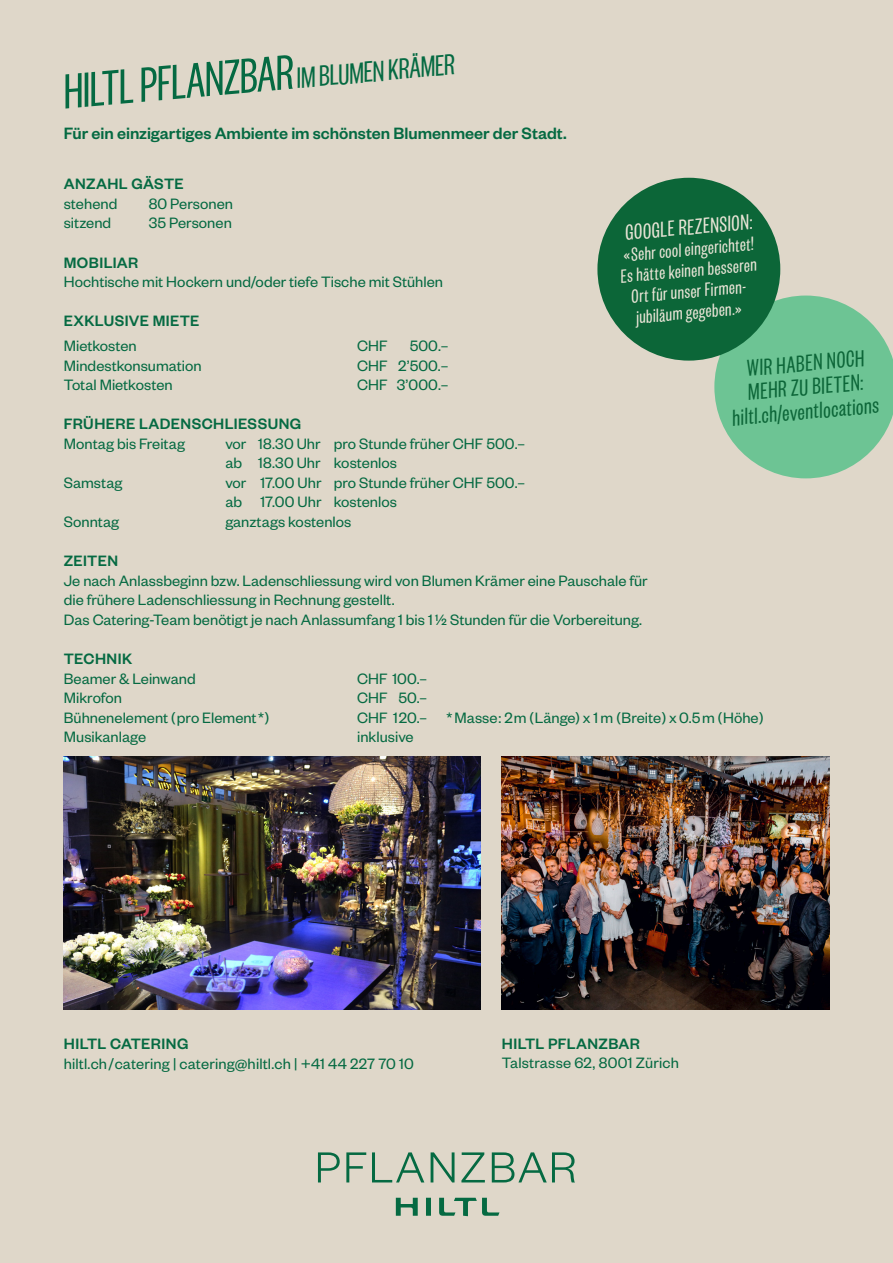
<style>
.page{position:relative;width:893px;height:1263px;background:#dfd7c9}
.page>*{position:absolute;margin:0;border:0;box-sizing:border-box;transform-origin:0 0}
.t1{font:54px "Founders Grotesk X Cond";color:#056a42}
.t2{font:25.5px/24px "Founders Grotesk X Cond";color:#0c6638;text-align:center}
.t3{font:24px "Founders Grotesk X Cond";color:#eae5d7}
.t4{font:21px/21px "Founders Grotesk X Cond";color:#eae5d7;text-align:center}
.t5{font:500 18px "Founders Grotesk";color:#056a42}
.t6{font:16.5px/19.5px "Founders Grotesk";letter-spacing:.005em;color:#056a42}
.t7{font:500 16.5px "Founders Grotesk";letter-spacing:.025em;color:#056a42}
.s1{font-size:32.25px}
</style>
<div class="page">
<img style="left:64px;top:757px;width:416px;height:253px">
<img style="left:502px;top:757px;width:327px;height:252px">
<svg style="left:318px;top:1152px;width:257px;height:64px"></svg>
<svg style="left:714px;top:296px;width:179px;height:182px"></svg>
<div style="left:597px;top:178px;width:183px;height:183px;background:#0c6638;border-radius:50%"></div>
<h1 class="t1" style="left:60px;top:62px;width:394px;rotate:-5deg">HILTL PFLANZBAR<span class="s1">IM BLUMEN KRÄMER</span></h1>
<p class="t5" style="left:64px;top:122px;width:505px">Für ein einzigartiges Ambiente im schönsten Blumenmeer der Stadt.</p>
<p class="t7" style="left:64px;top:174px;width:121px">ANZAHL GÄSTE</p>
<p class="t6" style="left:64px;top:193px;width:55px">stehend</p>
<p class="t6" style="left:149px;top:193px;width:86px">80 Personen</p>
<p class="t6" style="left:64px;top:212px;width:49px">sitzend</p>
<p class="t6" style="left:149px;top:212px;width:85px">35 Personen</p>
<p class="t7" style="left:64px;top:252px;width:76px">MOBILIAR</p>
<p class="t6" style="left:64px;top:271px;width:381px">Hochtische mit Hockern und/oder tiefe Tische mit Stühlen</p>
<p class="t7" style="left:64px;top:311px;width:137px">EXKLUSIVE MIETE</p>
<p class="t6" style="left:64px;top:335px;width:74px">Mietkosten</p>
<p class="t6" style="left:357px;top:335px;width:32px">CHF</p>
<p class="t6" style="left:410px;top:335px;width:41px">500.–</p>
<p class="t6" style="left:64px;top:355px;width:139px">Mindestkonsumation</p>
<p class="t6" style="left:357px;top:355px;width:93px">CHF 2’500.–</p>
<p class="t6" style="left:64px;top:374px;width:110px">Total Mietkosten</p>
<p class="t6" style="left:357px;top:374px;width:93px">CHF 3’000.–</p>
<p class="t7" style="left:64px;top:414px;width:239px">FRÜHERE LADENSCHLIESSUNG</p>
<p class="t6" style="left:64px;top:433px;width:123px">Montag bis Freitag</p>
<p class="t6" style="left:225px;top:433px;width:302px">vor 18.30 Uhr pro Stunde früher CHF 500.– ab 18.30 Uhr kostenlos</p>
<p class="t6" style="left:64px;top:472px;width:60px">Samstag</p>
<p class="t6" style="left:225px;top:472px;width:302px">vor 17.00 Uhr pro Stunde früher CHF 500.– ab 17.00 Uhr kostenlos</p>
<p class="t6" style="left:64px;top:511px;width:57px">Sonntag</p>
<p class="t6" style="left:225px;top:511px;width:127px">ganztags kostenlos</p>
<p class="t7" style="left:64px;top:551px;width:56px">ZEITEN</p>
<p class="t6" style="left:64px;top:570px;width:585px">Je nach Anlassbeginn bzw. Ladenschliessung wird von Blumen Krämer eine Pauschale für die frühere Ladenschliessung in Rechnung gestellt.<br>Das Catering-Team benötigt je nach Anlassumfang 1 bis 1½ Stunden für die Vorbereitung.</p>
<p class="t7" style="left:64px;top:649px;width:70px">TECHNIK</p>
<p class="t6" style="left:64px;top:668px;width:133px">Beamer &amp; Leinwand</p>
<p class="t6" style="left:357px;top:668px;width:72px">CHF 100.–</p>
<p class="t6" style="left:64px;top:687px;width:60px">Mikrofon</p>
<p class="t6" style="left:357px;top:687px;width:72px">CHF 50.–</p>
<p class="t6" style="left:64px;top:707px;width:207px">Bühnenelement (pro Element*)</p>
<p class="t6" style="left:357px;top:707px;width:408px">CHF 120.– *Masse: 2m (Länge) x 1 m (Breite) x0.5m (Höhe)</p>
<p class="t6" style="left:64px;top:726px;width:84px">Musikanlage</p>
<p class="t6" style="left:357px;top:726px;width:58px">inklusive</p>
<h3 class="t3" style="left:624px;top:219px;width:129px;rotate:-5deg">GOOGLE REZENSION:</h3>
<p class="t4" style="left:618px;top:244px;width:138px;rotate:-5deg">«Sehr cool eingerichtet!<br>Es hätte keinen besseren<br>Ort für unser Firmen&shy;jubiläum gegeben.»</p>
<h2 class="t2" style="left:727px;top:357px;width:149px;rotate:-5deg">WIR HABEN NOCH<br>MEHR ZU BIETEN: hiltl.ch/eventlocations</h2>
<p class="t7" style="left:64px;top:1033px;width:126px">HILTL CATERING</p>
<p class="t6" style="left:64px;top:1053px;width:352px">hiltl.ch/catering | catering@hiltl.ch | +41 44 227 70 10</p>
<p class="t7" style="left:502px;top:1033px;width:140px">HILTL PFLANZBAR</p>
<p class="t6" style="left:502px;top:1052px;width:179px">Talstrasse 62, 8001 Zürich</p>
</div>
